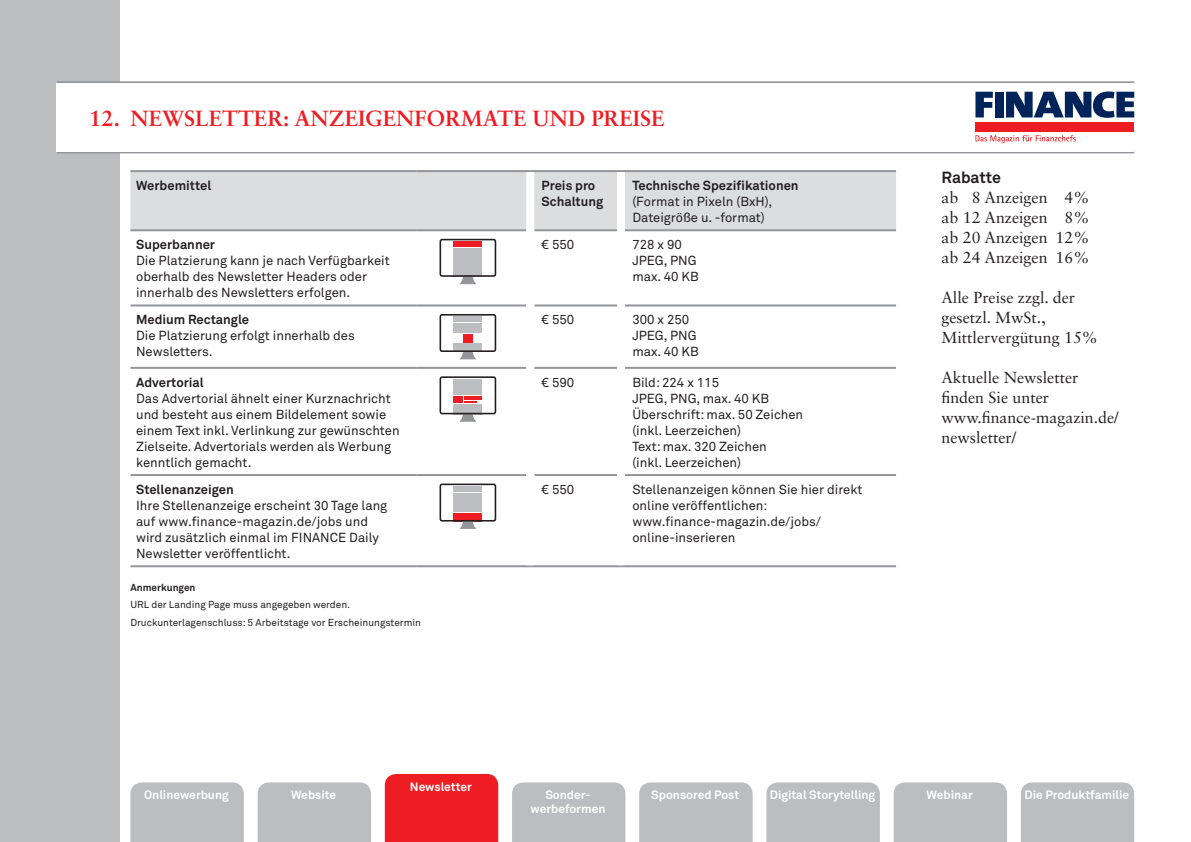
<style>
.page{position:relative;width:1191px;height:842px;background:#fff}
.page>*{position:absolute;margin:0;border:0;box-sizing:border-box;transform-origin:0 0}
.t1{font:700 22px "Sabon LT Std";color:#ee1d23}
.t2{font:16px/20px "Sabon LT Std";color:#231f20}
.t3{font:700 16px "Akkurat Std";color:#231f20}
.t4{font:13px/16px "Akkurat Std";color:#231f20}
.t5{font:700 13px/16px "Akkurat Std";color:#231f20}
.t6{font:700 12px/14px "Akkurat Std";color:#fff;text-align:center}
.t7{font:10px/17.6px "Akkurat Std";color:#231f20}
.t8{font:700 10px "Akkurat Std";color:#231f20}
</style>
<div class="page">
<div style="left:0;top:0;width:119px;height:842px;background:#bcbdc0"></div>
<hr style="left:57px;top:81px;width:1077px;height:2px;background:#939598">
<hr style="left:57px;top:151px;width:1077px;height:2px;background:#939598">
<div style="left:57px;top:83px;width:1077px;height:68px;background:#fff"></div>
<svg style="left:975px;top:92px;width:17px;height:25px"></svg>
<div style="left:995px;top:92px;width:8px;height:25px;background:#002359"></div>
<svg style="left:1006px;top:92px;width:128px;height:26px"></svg>
<div style="left:975px;top:122px;width:159px;height:9px;background:#ee1d23"></div>
<svg style="left:975px;top:135px;width:100px;height:8px"></svg>
<div style="left:130px;top:782px;width:114px;height:60px;background:#bcbdc0"></div>
<div style="left:258px;top:782px;width:113px;height:60px;background:#bcbdc0"></div>
<div style="left:512px;top:782px;width:113px;height:60px;background:#bcbdc0"></div>
<div style="left:639px;top:782px;width:113px;height:60px;background:#bcbdc0"></div>
<div style="left:766px;top:782px;width:114px;height:60px;background:#bcbdc0"></div>
<div style="left:1021px;top:782px;width:113px;height:60px;background:#bcbdc0"></div>
<div style="left:893px;top:782px;width:114px;height:60px;background:#bcbdc0"></div>
<div style="left:385px;top:774px;width:113px;height:68px;background:#ee1d23"></div>
<div style="left:130px;top:172px;width:766px;height:57px;background:#dcdddf"></div>
<hr style="left:130px;top:170px;width:287px;height:2px;background:#939598">
<hr style="left:417px;top:170px;width:113px;height:2px;background:#939598">
<hr style="left:530px;top:170px;width:91px;height:2px;background:#939598">
<hr style="left:621px;top:170px;width:275px;height:2px;background:#939598">
<hr style="left:130px;top:229px;width:287px;height:2px;background:#939598">
<hr style="left:417px;top:229px;width:109px;height:2px;background:#939598">
<hr style="left:534px;top:229px;width:83px;height:2px;background:#939598">
<hr style="left:625px;top:229px;width:271px;height:2px;background:#939598">
<hr style="left:130px;top:304px;width:287px;height:2px;background:#939598">
<hr style="left:417px;top:304px;width:109px;height:2px;background:#939598">
<hr style="left:534px;top:304px;width:83px;height:2px;background:#939598">
<hr style="left:625px;top:304px;width:271px;height:2px;background:#939598">
<hr style="left:130px;top:367px;width:287px;height:2px;background:#939598">
<hr style="left:417px;top:367px;width:109px;height:2px;background:#939598">
<hr style="left:534px;top:367px;width:83px;height:2px;background:#939598">
<hr style="left:625px;top:367px;width:271px;height:2px;background:#939598">
<hr style="left:130px;top:474px;width:287px;height:2px;background:#939598">
<hr style="left:417px;top:474px;width:109px;height:2px;background:#939598">
<hr style="left:534px;top:474px;width:83px;height:2px;background:#939598">
<hr style="left:625px;top:474px;width:271px;height:2px;background:#939598">
<hr style="left:130px;top:565px;width:287px;height:2px;background:#939598">
<hr style="left:417px;top:565px;width:113px;height:2px;background:#939598">
<hr style="left:530px;top:565px;width:91px;height:2px;background:#939598">
<hr style="left:621px;top:565px;width:275px;height:2px;background:#939598">
<div style="left:526px;top:172px;width:8px;height:58px;background:#fff"></div>
<div style="left:617px;top:172px;width:8px;height:58px;background:#fff"></div>
<div style="left:454px;top:255px;width:28px;height:22px;background:#bcbdc0"></div>
<div style="left:454px;top:248px;width:28px;height:5px;background:#bcbdc0"></div>
<svg style="left:459px;top:277px;width:17px;height:7px"></svg>
<div style="left:439px;top:239px;width:57px;height:38px;border:2px solid #231f20;border-radius:2px"></div>
<div style="left:454px;top:242px;width:28px;height:5px;background:#ee1d23"></div>
<div style="left:454px;top:343px;width:28px;height:9px;background:#bcbdc0"></div>
<div style="left:454px;top:323px;width:28px;height:10px;background:#bcbdc0"></div>
<svg style="left:460px;top:352px;width:16px;height:7px"></svg>
<div style="left:439px;top:314px;width:57px;height:38px;border:2px solid #231f20;border-radius:2px"></div>
<div style="left:454px;top:317px;width:28px;height:5px;background:#bcbdc0"></div>
<div style="left:463px;top:334px;width:10px;height:8px;background:#ee1d23"></div>
<div style="left:454px;top:404px;width:28px;height:10px;background:#bcbdc0"></div>
<div style="left:454px;top:386px;width:28px;height:9px;background:#bcbdc0"></div>
<svg style="left:459px;top:414px;width:17px;height:8px"></svg>
<div style="left:439px;top:376px;width:57px;height:38px;border:2px solid #231f20;border-radius:2px"></div>
<div style="left:454px;top:379px;width:28px;height:5px;background:#bcbdc0"></div>
<div style="left:454px;top:396px;width:9px;height:6px;background:#ee1d23"></div>
<svg style="left:464px;top:396px;width:18px;height:6px"></svg>
<div style="left:454px;top:513px;width:28px;height:9px;background:#ee1d23"></div>
<div style="left:454px;top:493px;width:28px;height:19px;background:#bcbdc0"></div>
<svg style="left:459px;top:522px;width:17px;height:7px"></svg>
<div style="left:439px;top:484px;width:57px;height:38px;border:2px solid #231f20;border-radius:2px"></div>
<div style="left:454px;top:486px;width:28px;height:6px;background:#bcbdc0"></div>
<h1 class="t1" style="left:89px;top:104px;width:577px">12. NEWSLETTER: ANZEIGENFORMATE UND PREISE</h1>
<p class="t5" style="left:136px;top:177px;width:77px">Werbemittel</p>
<p class="t5" style="left:541px;top:177px;width:63px">Preis pro<br>Schaltung</p>
<p class="t5" style="left:632px;top:177px;width:168px">Technische Spezifikationen</p>
<p class="t4" style="left:632px;top:193px;width:142px">(Format in Pixeln (BxH),<br>Dateigröße u. -format)</p>
<p class="t5" style="left:136px;top:236px;width:80px">Superbanner</p>
<p class="t4" style="left:136px;top:252px;width:255px">Die Platzierung kann je nach Verfügbarkeit oberhalb des Newsletter Headers oder innerhalb des Newsletters erfolgen.</p>
<p class="t5" style="left:136px;top:311px;width:115px">Medium Rectangle</p>
<p class="t4" style="left:136px;top:328px;width:220px">Die Platzierung erfolgt innerhalb des<br>Newsletters.</p>
<p class="t5" style="left:136px;top:374px;width:69px">Advertorial</p>
<p class="t4" style="left:136px;top:390px;width:265px">Das Advertorial ähnelt einer Kurznachricht und besteht aus einem Bildelement sowie einem Text inkl. Verlinkung zur gewünschten Zielseite. Advertorials werden als Werbung kenntlich gemacht.</p>
<p class="t5" style="left:136px;top:481px;width:99px">Stellenanzeigen</p>
<p class="t4" style="left:136px;top:497px;width:253px">Ihre Stellenanzeige erscheint 30 Tage lang auf www.finance-magazin.de/jobs und wird zusätzlich einmal im FINANCE Daily Newsletter veröffentlicht.</p>
<p class="t8" style="left:130px;top:581px;width:67px">Anmerkungen</p>
<p class="t7" style="left:130px;top:596px;width:292px">URL der Landing Page muss angegeben werden.<br>Druckunterlagenschluss: 5 Arbeitstage vor Erscheinungstermin</p>
<p class="t4" style="left:541px;top:236px;width:34px">€ 550</p>
<p class="t4" style="left:632px;top:236px;width:68px">728 x 90<br>JPEG, PNG max. 40 KB</p>
<p class="t4" style="left:541px;top:312px;width:34px">€ 550</p>
<p class="t4" style="left:632px;top:312px;width:68px">300 x 250<br>JPEG, PNG max. 40 KB</p>
<p class="t4" style="left:541px;top:374px;width:34px">€ 590</p>
<p class="t4" style="left:632px;top:374px;width:172px">Bild: 224 x 115<br>JPEG, PNG, max. 40 KB<br>Überschrift: max. 50 Zeichen (inkl. Leerzeichen)<br>Text: max. 320 Zeichen<br>(inkl. Leerzeichen)</p>
<p class="t4" style="left:541px;top:481px;width:34px">€ 550</p>
<p class="t4" style="left:632px;top:481px;width:232px">Stellenanzeigen können Sie hier direkt online veröffentlichen: www.finance-magazin.de/jobs/ online-inserieren</p>
<p class="t3" style="left:941px;top:167px;width:61px">Rabatte</p>
<p class="t2" style="left:941px;top:187px;width:149px;text-align:justify">ab 8 Anzeigen 4% ab 12 Anzeigen 8% ab 20 Anzeigen 12% ab 24 Anzeigen 16%</p>
<p class="t2" style="left:941px;top:287px;width:158px">Alle Preise zzgl. der gesetzl. MwSt.,<br>Mittlervergütung 15%</p>
<p class="t2" style="left:941px;top:367px;width:179px">Aktuelle Newsletter finden Sie unter www.finance-magazin.de/ newsletter/</p>
<p class="t6" style="left:410px;top:780px;width:63px">Newsletter</p>
<p class="t6" style="left:144px;top:788px;width:86px">Onlinewerbung</p>
<p class="t6" style="left:291px;top:788px;width:47px">Website</p>
<p class="t6" style="left:530px;top:788px;width:76px">Sonder&shy;werbeformen</p>
<p class="t6" style="left:651px;top:788px;width:89px">Sponsored Post</p>
<p class="t6" style="left:770px;top:788px;width:107px">Digital Storytelling</p>
<p class="t6" style="left:926px;top:788px;width:48px">Webinar</p>
<p class="t6" style="left:1024px;top:788px;width:106px">Die Produktfamilie</p>
</div>
